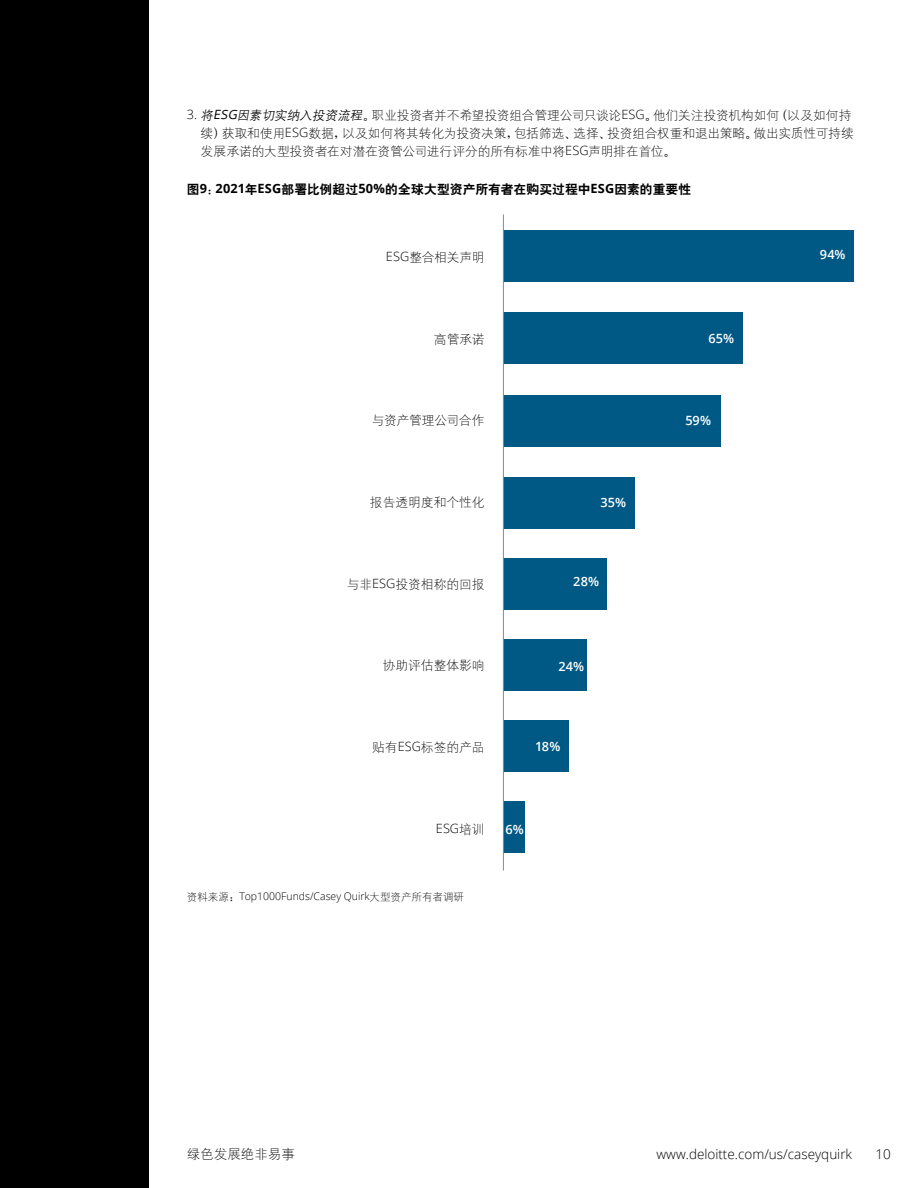
<style>
.page{position:relative;width:918px;height:1188px;background:#fff}
.page>*{position:absolute;margin:0;border:0;box-sizing:border-box;transform-origin:0 0}
.t1{font:300 13.5px "Open Sans";color:#000}
.t2{font:13.5px "H Yg 1 gj";color:#000}
.t3{font:12.75px/18px "H Yg 1 gj";letter-spacing:-.01em;color:#000}
.t4{font:12.75px "H Yb 2 gj";letter-spacing:.01em;color:#000}
.t5{font:600 12.75px "Open Sans";letter-spacing:.01em;color:#fff}
.t6{font:300 12.75px "Open Sans";color:#000}
.t7{font:300 10.5px "Open Sans";color:#000}
.s1{font-family:"Open Sans";font-weight:300}
.s2{font-family:"H Yg 2 gj";font-style:italic}
.s3{font-family:"Open Sans";font-style:italic}
.s4{font-family:"H Ya 6 gj"}
.s5{font-family:"Open Sans";font-weight:700}
.s6{font-family:"H Yg 1 gj";font-weight:400}
.s7{font-family:"H Ya 6 gj";font-weight:400}
</style>
<div class="page">
<div style="left:0;top:0;width:148px;height:1188px;background:#000"></div>
<div style="left:503px;top:230px;width:351px;height:51px;background:#005984"></div>
<div style="left:503px;top:313px;width:240px;height:51px;background:#005984"></div>
<div style="left:503px;top:395px;width:218px;height:51px;background:#005984"></div>
<div style="left:503px;top:478px;width:132px;height:51px;background:#005984"></div>
<div style="left:503px;top:559px;width:104px;height:51px;background:#005984"></div>
<div style="left:503px;top:640px;width:84px;height:51px;background:#005984"></div>
<div style="left:503px;top:721px;width:66px;height:51px;background:#005984"></div>
<div style="left:503px;top:802px;width:22px;height:51px;background:#005984"></div>
<hr style="left:503px;top:214px;width:1px;height:657px;background:#878a8f">
<p class="t3" style="left:201px;top:106px;width:655px;text-indent:-14px"><span class="s1">3.</span> <span class="s2">将</span><span class="s3">ESG</span><span class="s2">因素切实纳入投资流程</span><span class="s4">。</span>职业投资者并不希望投资组合管理公司只谈论<span class="s1">ESG</span><span class="s4">。</span>他们关注投资机构如何<span class="s4">（</span>以及如何持续<span class="s4">）</span>获取和使用<span class="s1">ESG</span>数据<span class="s4">，</span>以及如何将其转化为投资决策<span class="s4">，</span>包括筛选<span class="s4">、</span>选择<span class="s4">、</span>投资组合权重和退出策略<span class="s4">。</span>做出实质性可持续发展承诺的大型投资者在对潜在资管公司进行评分的所有标准中将<span class="s1">ESG</span>声明排在首位<span class="s4">。</span></p>
<p class="t4" style="left:187px;top:183px;width:506px">图<span class="s5">9</span><span class="s4">：</span><span class="s5">2021</span>年<span class="s5">ESG</span>部署比例超过<span class="s5">50%</span>的全球大型资产所有者在购买过程中<span class="s5">ESG</span>因素的重要性</p>
<p class="t3" style="left:386px;top:248px;width:100px"><span class="s1">ESG</span>整合相关声明</p>
<p class="t5" style="left:820px;top:246px;width:27px">94%</p>
<p class="t3" style="left:434px;top:330px;width:52px">高管承诺</p>
<p class="t5" style="left:708px;top:330px;width:27px">65%</p>
<p class="t3" style="left:372px;top:412px;width:114px">与资产管理公司合作</p>
<p class="t5" style="left:685px;top:412px;width:27px">59%</p>
<p class="t3" style="left:370px;top:493px;width:116px">报告透明度和个性化</p>
<p class="t5" style="left:600px;top:493px;width:27px">35%</p>
<p class="t3" style="left:347px;top:575px;width:139px">与非<span class="s1">ESG</span>投资相称的回报</p>
<p class="t5" style="left:573px;top:573px;width:27px">28%</p>
<p class="t3" style="left:383px;top:657px;width:103px">协助评估整体影响</p>
<p class="t5" style="left:558px;top:658px;width:27px">24%</p>
<p class="t3" style="left:372px;top:738px;width:114px">贴有<span class="s1">ESG</span>标签的产品</p>
<p class="t5" style="left:535px;top:738px;width:27px">18%</p>
<p class="t6" style="left:436px;top:820px;width:50px">ESG<span class="s6">培训</span></p>
<p class="t5" style="left:499px;top:821px;width:27px">16%</p>
<p class="t7" style="left:187px;top:889px;width:279px"><span class="s6">资料来源</span><span class="s7">：</span>Top1000Funds/Casey Quirk<span class="s6">大型资产所有者调研</span></p>
<p class="t2" style="left:187px;top:1147px;width:109px">绿色发展绝非易事</p>
<p class="t1" style="left:657px;top:1145px;width:197px">www.deloitte.com/us/caseyquirk</p>
<p class="t1" style="left:876px;top:1145px;width:17px">10</p>
</div>
